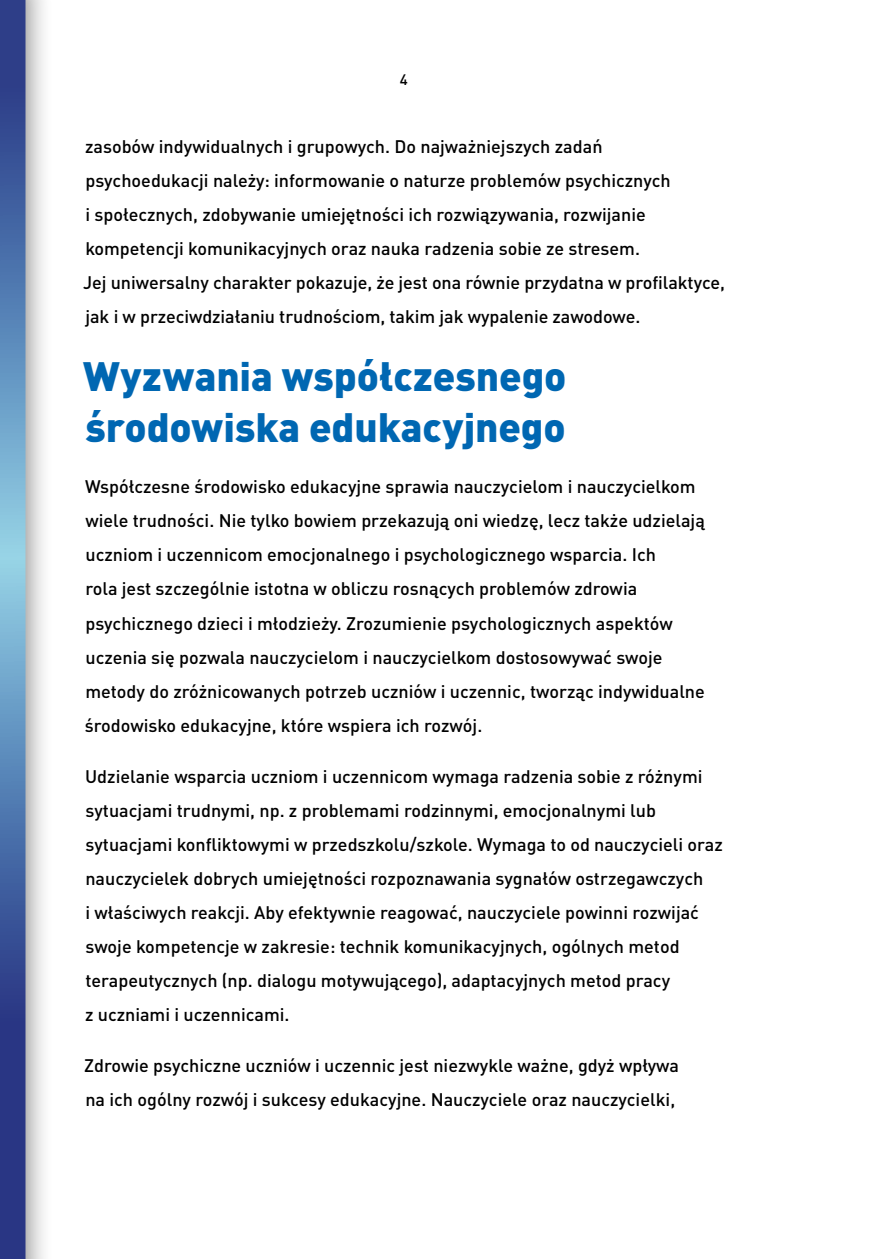
<style>
.page{position:relative;width:893px;height:1259px;background:#fff}
.page>*{position:absolute;margin:0;border:0;box-sizing:border-box;transform-origin:0 0}
.t1{font:900 40.5px/51px "DIN Pro";letter-spacing:-.005em;color:#0067b2}
.tekst_lity{font:500 18px/34px "DIN Pro Pl";color:#000}
.t2{font:500 15px "DIN Pro Pl";color:#000}
</style>
<div class="page">
<div style="left:0;top:0;width:54px;height:1259px;background:#000;opacity:.43"></div>
<svg style="left:0;top:0;width:26px;height:1259px;background:#4d70a9"></svg>
<p class="t2" style="left:400px;top:68px;width:9px">4</p>
<p class="tekst_lity" style="left:83px;top:128px;width:643px">zasobów indywidualnych i grupowych. Do najważniejszych zadań psychoedukacji należy: informowanie o naturze problemów psychicznych<br>i społecznych, zdobywanie umiejętności ich rozwiązywania, rozwijanie kompetencji komunikacyjnych oraz nauka radzenia sobie ze stresem.<br>Jej uniwersalny charakter pokazuje, że jest ona równie przydatna w profilaktyce, jak i w przeciwdziałaniu trudnościom, takim jak wypalenie zawodowe.</p>
<h2 class="t1" style="left:83px;top:349px;width:485px">Wyzwania współczesnego środowiska edukacyjnego</h2>
<p class="tekst_lity" style="left:85px;top:469px;width:622px">Współczesne środowisko edukacyjne sprawia nauczycielom i nauczycielkom wiele trudności. Nie tylko bowiem przekazują oni wiedzę, lecz także udzielają uczniom i uczennicom emocjonalnego i psychologicznego wsparcia. Ich<br>rola jest szczególnie istotna w obliczu rosnących problemów zdrowia psychicznego dzieci i młodzieży. Zrozumienie psychologicznych aspektów uczenia się pozwala nauczycielom i nauczycielkom dostosowywać swoje metody do zróżnicowanych potrzeb uczniów i uczennic, tworząc indywidualne środowisko edukacyjne, które wspiera ich rozwój.</p>
<p class="tekst_lity" style="left:85px;top:758px;width:639px">Udzielanie wsparcia uczniom i uczennicom wymaga radzenia sobie z różnymi sytuacjami trudnymi, np. z problemami rodzinnymi, emocjonalnymi lub sytuacjami konfliktowymi w przedszkolu/szkole. Wymaga to od nauczycieli oraz nauczycielek dobrych umiejętności rozpoznawania sygnałów ostrzegawczych<br>i właściwych reakcji. Aby efektywnie reagować, nauczyciele powinni rozwijać swoje kompetencje w zakresie: technik komunikacyjnych, ogólnych metod terapeutycznych (np. dialogu motywującego), adaptacyjnych metod pracy<br>z uczniami i uczennicami.</p>
<p class="tekst_lity" style="left:84px;top:1047px;width:596px">Zdrowie psychiczne uczniów i uczennic jest niezwykle ważne, gdyż wpływa na ich ogólny rozwój i sukcesy edukacyjne. Nauczyciele oraz nauczycielki,</p>
</div>
